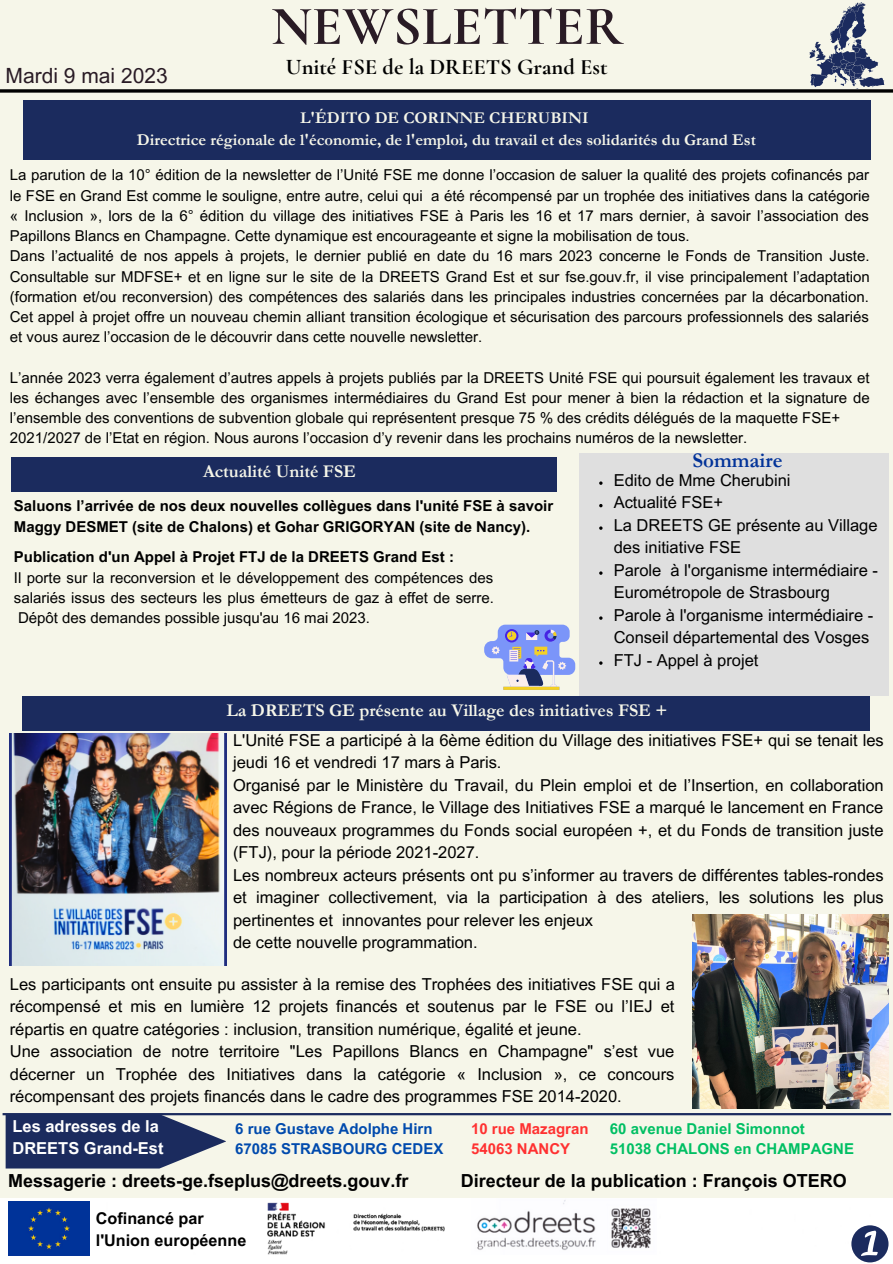
<style>
.page{position:relative;width:893px;height:1264px;background:#fff}
.page>*{position:absolute;margin:0;border:0;box-sizing:border-box;transform-origin:0 0}
.t1{font:700 55.5px "Cormorant Garamond";color:#291b25}
.t2{font:700 22.5px "Cormorant Garamond";color:#000}
.t3{font:21px "Arial MT Pro";color:#291b25}
.t4{font:700 21px "Garamond";color:#023399}
.t5{font:700 18px "Arial MT Pro";color:#000}
.t6{font:700 18px "Garamond";color:#f6f6e9}
.t7{font:16.5px/22.5px "Arial MT Pro";color:#000;text-align:justify}
.t8{font:700 16.5px "Garamond";color:#f6f6e9}
.t9{font:700 16.5px "Arial MT Pro";color:#fff}
.t10{font:700 16.2px "Arial MT Pro";color:#000}
.t11{font:15px/20.2px "Arial MT Pro";color:#000;text-align:justify}
.t12{font:700 15px "Arial MT Pro";color:#000}
.t13{font:700 15px "Arial MT Pro";color:#00bf63}
.t14{font:700 15px "Arial MT Pro";color:#004aad}
.t15{font:700 15px "Arial MT Pro";color:#ff3131}
</style>
<div class="page">
<div style="left:0;top:0;width:892px;height:1262px;background:#f6f6e9"></div>
<div style="left:0;top:1198px;width:892px;height:64px;background:#fff"></div>
<div style="left:24px;top:100px;width:846px;height:59px;background:#1b2b5e"></div>
<svg style="left:0;top:89px;width:892px;height:4px;background:#252523"></svg>
<div style="left:8px;top:1201px;width:81px;height:54px;background:#039"></div>
<img style="left:471px;top:1198px;width:185px;height:56px">
<img style="left:268px;top:1201px;width:180px;height:56px">
<img style="left:10px;top:734px;width:217px;height:231px">
<img style="left:692px;top:914px;width:196px;height:194px">
<div style="left:12px;top:457px;width:544px;height:35px;background:#1b2b5e"></div>
<div style="left:23px;top:695px;width:846px;height:35px;background:#1b2b5e"></div>
<svg style="left:851px;top:1225px;width:37px;height:37px"></svg>
<svg style="left:809px;top:2px;width:75px;height:87px"></svg>
<div style="left:578px;top:453px;width:310px;height:242px;background:#dfdfdf"></div>
<svg style="left:484px;top:624px;width:91px;height:66px"></svg>
<hr style="left:3px;top:1112px;width:888px;height:3px;background:#1b2b5e">
<svg style="left:6px;top:1115px;width:220px;height:53px;background:#3a4771"></svg>
<svg style="left:599px;top:481px;width:3px;height:4px"></svg>
<svg style="left:599px;top:526px;width:3px;height:4px"></svg>
<svg style="left:599px;top:571px;width:3px;height:4px"></svg>
<p class="t3" style="left:6px;top:68px;width:164px">Mardi 9 mai 2023</p>
<p class="t1" style="left:271px;top:-7px;width:353px">NEWSLETTER</p>
<p class="t2" style="left:286px;top:53px;width:323px">Unité FSE de la DREETS Grand Est</p>
<p class="t8" style="left:300px;top:108px;width:290px">L'ÉDITO DE CORINNE CHERUBINI</p>
<p class="t8" style="left:137px;top:131px;width:620px">Directrice régionale de l'économie, de l'emploi, du travail et des solidarités du Grand Est</p>
<p class="t11" style="left:10px;top:167px;width:861px">La parution de la 10° édition de la newsletter de l’Unité FSE me donne l’occasion de saluer la qualité des projets cofinancés par le FSE en Grand Est comme le souligne, entre autre, celui qui a été récompensé par un trophée des initiatives dans la catégorie « Inclusion », lors de la 6° édition du village des initiatives FSE à Paris les 16 et 17 mars dernier, à savoir l’association des Papillons Blancs en Champagne. Cette dynamique est encourageante et signe la mobilisation de tous.</p>
<p class="t11" style="left:10px;top:248px;width:861px">Dans l’actualité de nos appels à projets, le dernier publié en date du 16 mars 2023 concerne le Fonds de Transition Juste.<br>Consultable sur MDFSE+ et en ligne sur le site de la DREETS Grand Est et sur fse.gouv.fr, il vise principalement l’adaptation (formation et/ou reconversion) des compétences des salariés dans les principales industries concernées par la décarbonation.<br>Cet appel à projet offre un nouveau chemin alliant transition écologique et sécurisation des parcours professionnels des salariés et vous aurez l’occasion de le découvrir dans cette nouvelle newsletter.</p>
<p class="t11" style="left:10px;top:369px;width:861px">L’année 2023 verra également d’autres appels à projets publiés par la DREETS Unité FSE qui poursuit également les travaux et les échanges avec l’ensemble des organismes intermédiaires du Grand Est pour mener à bien la rédaction et la signature de l’ensemble des conventions de subvention globale qui représentent presque 75 % des crédits délégués de la maquette FSE+</p>
<p class="t11" style="left:10px;top:430px;width:738px">2021/2027 de l’Etat en région. Nous aurons l’occasion d’y revenir dans les prochains numéros de la newsletter.</p>
<p class="t6" style="left:203px;top:462px;width:154px">Actualité Unité FSE</p>
<p class="t12" style="left:14px;top:500px;width:540px">Saluons l’arrivée de nos deux nouvelles collègues dans l'unité FSE à savoir</p>
<p class="t12" style="left:14px;top:521px;width:518px">Maggy DESMET (site de Chalons) et Gohar GRIGORYAN (site de Nancy).</p>
<p class="t12" style="left:14px;top:551px;width:441px">Publication d'un Appel à Projet FTJ de la DREETS Grand Est :</p>
<p class="t11" style="left:14px;top:569px;width:481px">Il porte sur la reconversion et le développement des compétences des salariés issus des secteurs les plus émetteurs de gaz à effet de serre.<br>Dépôt des demandes possible jusqu'au 16 mai 2023.</p>
<p class="t4" style="left:692px;top:449px;width:91px">Sommaire</p>
<p class="t7" style="left:613px;top:471px;width:178px">Edito de Mme Cherubini</p>
<p class="t7" style="left:613px;top:493px;width:111px">Actualité FSE+</p>
<p class="t7" style="left:613px;top:516px;width:265px">La DREETS GE présente au Village des initiative FSE</p>
<p class="t7" style="left:613px;top:561px;width:266px">Parole à l'organisme intermédiaire -<br>Eurométropole de Strasbourg</p>
<p class="t7" style="left:613px;top:606px;width:261px">Parole à l'organisme intermédiaire -<br>Conseil départemental des Vosges</p>
<p class="t7" style="left:613px;top:651px;width:146px">FTJ - Appel à projet</p>
<p class="t6" style="left:226px;top:701px;width:442px">La DREETS GE présente au Village des initiatives FSE +</p>
<p class="t7" style="left:233px;top:730px;width:652px">L'Unité FSE a participé à la 6ème édition du Village des initiatives FSE+ qui se tenait les jeudi 16 et vendredi 17 mars à Paris.</p>
<p class="t7" style="left:233px;top:775px;width:652px">Organisé par le Ministère du Travail, du Plein emploi et de l’Insertion, en collaboration avec Régions de France, le Village des Initiatives FSE a marqué le lancement en France des nouveaux programmes du Fonds social européen +, et du Fonds de transition juste (FTJ), pour la période 2021-2027.</p>
<p class="t7" style="left:233px;top:865px;width:652px">Les nombreux acteurs présents ont pu s’informer au travers de différentes tables-rondes et imaginer collectivement, via la participation à des ateliers, les solutions les plus pertinentes et innovantes pour relever les enjeux</p>
<p class="t7" style="left:233px;top:933px;width:246px">de cette nouvelle programmation.</p>
<p class="t7" style="left:10px;top:974px;width:666px">Les participants ont ensuite pu assister à la remise des Trophées des initiatives FSE qui a récompensé et mis en lumière 12 projets financés et soutenus par le FSE ou l’IEJ et répartis en quatre catégories : inclusion, transition numérique, égalité et jeune.</p>
<p class="t7" style="left:10px;top:1042px;width:666px">Une association de notre territoire "Les Papillons Blancs en Champagne" s’est vue décerner un Trophée des Initiatives dans la catégorie « Inclusion », ce concours récompensant des projets financés dans le cadre des programmes FSE 2014-2020.</p>
<p class="t9" style="left:12px;top:1119px;width:148px">Les adresses de la</p>
<p class="t9" style="left:12px;top:1142px;width:153px">DREETS Grand-Est</p>
<p class="t14" style="left:235px;top:1122px;width:199px">6 rue Gustave Adolphe Hirn</p>
<p class="t14" style="left:235px;top:1143px;width:210px">67085 STRASBOURG CEDEX</p>
<p class="t15" style="left:471px;top:1123px;width:119px">10 rue Mazagran</p>
<p class="t15" style="left:471px;top:1143px;width:101px">54063 NANCY</p>
<p class="t13" style="left:610px;top:1122px;width:196px">60 avenue Daniel Simonnot</p>
<p class="t13" style="left:610px;top:1143px;width:245px">51038 CHALONS en CHAMPAGNE</p>
<p class="t5" style="left:8px;top:1173px;width:402px">Messagerie : dreets-ge.fseplus@dreets.gouv.fr</p>
<p class="t5" style="left:460px;top:1173px;width:387px">Directeur de la publication : François OTERO</p>
<p class="t10" style="left:96px;top:1212px;width:109px">Cofinancé par</p>
<p class="t10" style="left:96px;top:1233px;width:152px">l'Union européenne</p>
</div>
